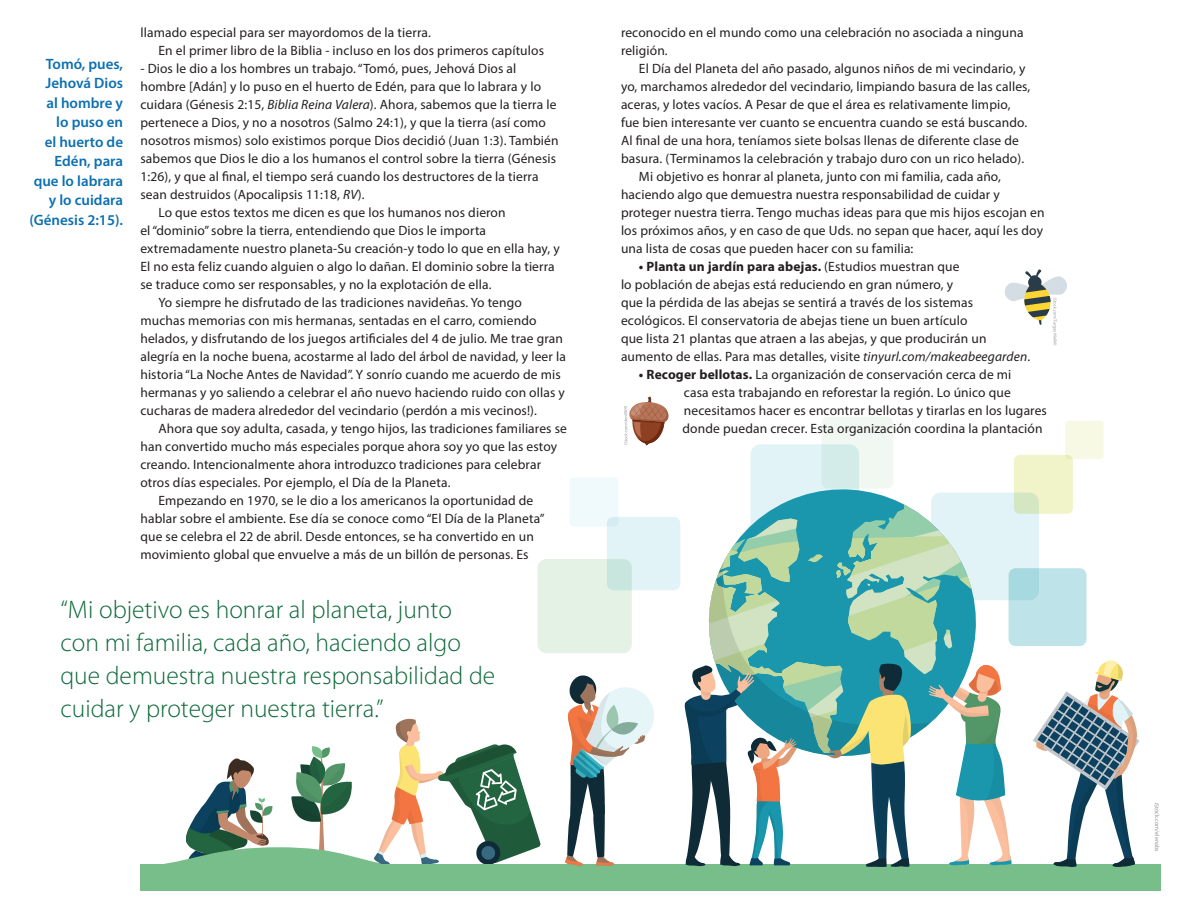
<style>
.page{position:relative;width:1188px;height:918px;background:#fff}
.page>*{position:absolute;margin:0;border:0;box-sizing:border-box;transform-origin:0 0}
.t1{font:300 25.5px/33px "Myriad Pro";color:#0d6939}
.t2{font:600 15px/19.5px "Myriad Pro";color:#0d70b0;text-align:right}
.t3{font:13.5px/18px "Myriad Pro";letter-spacing:.01em;color:#231f20}
.t4{font:6px "Myriad Pro";letter-spacing:-.005em;color:#939598}
.s1{font-style:italic}
.s2{font-weight:700}
</style>
<div class="page">
<div style="left:931px;top:493px;width:108px;height:107px;background:#e1f3f7;border-radius:10px"></div>
<svg style="left:1009px;top:568px;width:78px;height:78px;background:#bbe2e8"></svg>
<div style="left:607px;top:517px;width:73px;height:73px;background:#e1f3f7;border-radius:7px"></div>
<svg style="left:538px;top:559px;width:94px;height:94px;background:#e0f1e4"></svg>
<svg style="left:1014px;top:455px;width:59px;height:59px;background:#ecf2c8"></svg>
<div style="left:821px;top:417px;width:72px;height:72px;background:#f1f8f2;border-radius:7px"></div>
<div style="left:751px;top:444px;width:108px;height:109px;background:linear-gradient(to right,#e6f5fc,#d3ece9);border-radius:10px"></div>
<div style="left:1065px;top:421px;width:39px;height:38px;background:#f8f9e4;border-radius:3px"></div>
<div style="left:569px;top:478px;width:49px;height:49px;background:#f0f9fb;border-radius:4px"></div>
<svg style="left:154px;top:718px;width:387px;height:147px"></svg>
<div style="left:140px;top:865px;width:1021px;height:26px;background:#77be8a"></div>
<svg style="left:565px;top:675px;width:93px;height:191px"></svg>
<svg style="left:750px;top:471px;width:109px;height:18px;background:#dcf0f2"></svg>
<svg style="left:682px;top:489px;width:330px;height:378px"></svg>
<svg style="left:1033px;top:660px;width:107px;height:207px"></svg>
<svg style="left:1005px;top:269px;width:62px;height:76px"></svg>
<svg style="left:624px;top:397px;width:44px;height:49px"></svg>
<p class="t3" style="left:158px;top:23px;width:387px;text-indent:-18px">llamado especial para ser mayordomos de la tierra.<br>En el primer libro de la Biblia - incluso en los dos primeros capítulos</p>
<p class="t3" style="left:140px;top:59px;width:378px">- Dios le dio a los hombres un trabajo. “Tomó, pues, Jehová Dios al</p>
<p class="t3" style="left:140px;top:77px;width:402px">hombre [Adán] y lo puso en el huerto de Edén, para que lo labrara y lo</p>
<p class="t3" style="left:140px;top:95px;width:418px">cuidara (Génesis 2:15, <span class="s1">Biblia Reina Valera</span>). Ahora, sabemos que la tierra le</p>
<p class="t3" style="left:140px;top:113px;width:407px">pertenece a Dios, y no a nosotros (Salmo 24:1), y que la tierra (así como</p>
<p class="t3" style="left:140px;top:131px;width:420px">nosotros mismos) solo existimos porque Dios decidió (Juan 1:3). También</p>
<p class="t3" style="left:140px;top:149px;width:417px">sabemos que Dios le dio a los humanos el control sobre la tierra (Génesis</p>
<p class="t3" style="left:140px;top:167px;width:400px">1:26), y que al final, el tiempo será cuando los destructores de la tierra</p>
<p class="t3" style="left:140px;top:185px;width:226px">sean destruidos (Apocalipsis 11:18, <span class="s1">RV</span>).</p>
<p class="t3" style="left:158px;top:203px;width:349px">Lo que estos textos me dicen es que los humanos nos dieron</p>
<p class="t3" style="left:140px;top:221px;width:347px">el “dominio” sobre la tierra, entendiendo que Dios le importa</p>
<p class="t3" style="left:140px;top:239px;width:421px">extremadamente nuestro planeta-Su creación-y todo lo que en ella hay, y</p>
<p class="t3" style="left:140px;top:257px;width:416px">El no esta feliz cuando alguien o algo lo dañan. El dominio sobre la tierra</p>
<p class="t3" style="left:140px;top:275px;width:353px">se traduce como ser responsables, y no la explotación de ella.</p>
<p class="t3" style="left:158px;top:293px;width:365px">Yo siempre he disfrutado de las tradiciones navideñas. Yo tengo</p>
<p class="t3" style="left:140px;top:311px;width:398px">muchas memorias con mis hermanas, sentadas en el carro, comiendo</p>
<p class="t3" style="left:140px;top:329px;width:424px">helados, y disfrutando de los juegos artificiales del 4 de julio. Me trae gran</p>
<p class="t3" style="left:140px;top:347px;width:427px">alegría en la noche buena, acostarme al lado del árbol de navidad, y leer la</p>
<p class="t3" style="left:140px;top:365px;width:422px">historia “La Noche Antes de Navidad”. Y sonrío cuando me acuerdo de mis</p>
<p class="t3" style="left:140px;top:383px;width:426px">hermanas y yo saliendo a celebrar el año nuevo haciendo ruido con ollas y</p>
<p class="t3" style="left:140px;top:401px;width:398px">cucharas de madera alrededor del vecindario (perdón a mis vecinos!).</p>
<p class="t3" style="left:158px;top:419px;width:410px">Ahora que soy adulta, casada, y tengo hijos, las tradiciones familiares se</p>
<p class="t3" style="left:140px;top:437px;width:418px">han convertido mucho más especiales porque ahora soy yo que las estoy</p>
<p class="t3" style="left:140px;top:455px;width:402px">creando. Intencionalmente ahora introduzco tradiciones para celebrar</p>
<p class="t3" style="left:140px;top:473px;width:312px">otros días especiales. Por ejemplo, el Día de la Planeta.</p>
<p class="t3" style="left:158px;top:491px;width:377px">Empezando en 1970, se le dio a los americanos la oportunidad de</p>
<p class="t3" style="left:140px;top:509px;width:406px">hablar sobre el ambiente. Ese día se conoce como “El Día de la Planeta”</p>
<p class="t3" style="left:140px;top:527px;width:395px">que se celebra el 22 de abril. Desde entonces, se ha convertido en un</p>
<p class="t3" style="left:140px;top:545px;width:390px">movimiento global que envuelve a más de un billón de personas. Es</p>
<h1 class="t1" style="left:60px;top:593px;width:436px">“Mi objetivo es honrar al planeta, junto con mi familia, cada año, haciendo algo que demuestra nuestra responsabilidad de cuidar y proteger nuestra tierra.”</h1>
<p class="t2" style="left:30px;top:54px;width:95px">Tomó, pues,<br>Jehová Dios<br>al hombre y<br>lo puso en<br>el huerto de<br>Edén, para que lo labrara y lo cuidara (Génesis 2:15).</p>
<p class="t3" style="left:621px;top:23px;width:404px">reconocido en el mundo como una celebración no asociada a ninguna religión.</p>
<p class="t3" style="left:639px;top:59px;width:388px">El Día del Planeta del año pasado, algunos niños de mi vecindario, y</p>
<p class="t3" style="left:621px;top:77px;width:411px">yo, marchamos alrededor del vecindario, limpiando basura de las calles,</p>
<p class="t3" style="left:621px;top:95px;width:391px">aceras, y lotes vacíos. A Pesar de que el área es relativamente limpio,</p>
<p class="t3" style="left:621px;top:113px;width:408px">fue bien interesante ver cuanto se encuentra cuando se está buscando.</p>
<p class="t3" style="left:621px;top:131px;width:400px">Al final de una hora, teníamos siete bolsas llenas de diferente clase de</p>
<p class="t3" style="left:621px;top:149px;width:405px">basura. (Terminamos la celebración y trabajo duro con un rico helado).</p>
<p class="t3" style="left:639px;top:167px;width:364px">Mi objetivo es honrar al planeta, junto con mi familia, cada año,</p>
<p class="t3" style="left:621px;top:185px;width:380px">haciendo algo que demuestra nuestra responsabilidad de cuidar y</p>
<p class="t3" style="left:621px;top:203px;width:425px">proteger nuestra tierra. Tengo muchas ideas para que mis hijos escojan en</p>
<p class="t3" style="left:621px;top:221px;width:424px">los próximos años, y en caso de que Uds. no sepan que hacer, aquí les doy</p>
<p class="t3" style="left:621px;top:239px;width:294px">una lista de cosas que pueden hacer con su familia:</p>
<p class="t3" style="left:621px;top:257px;width:411px;text-indent:18px"><span class="s2">• Planta un jardín para abejas.</span> (Estudios muestran que<br>lo población de abejas está reduciendo en gran número, y<br>que la pérdida de las abejas se sentirá a través de los sistemas ecológicos. El conservatoria de abejas tiene un buen artículo<br>que lista 21 plantas que atraen a las abejas, y que producirán un aumento de ellas. Para mas detalles, visite <span class="s1">tinyurl.com/makeabeegarden</span>.</p>
<p class="t3" style="left:682px;top:365px;width:366px;text-indent:-43px"><span class="s2">• Recoger bellotas.</span> La organización de conservación cerca de mi<br>casa esta trabajando en reforestar la región. Lo único que necesitamos hacer es encontrar bellotas y tirarlas en los lugares donde puedan crecer. Esta organización coordina la plantación</p>
<p class="t4" style="left:1161px;top:803px;width:50px;rotate:90deg">iStock.com/elenabs</p>
</div>
